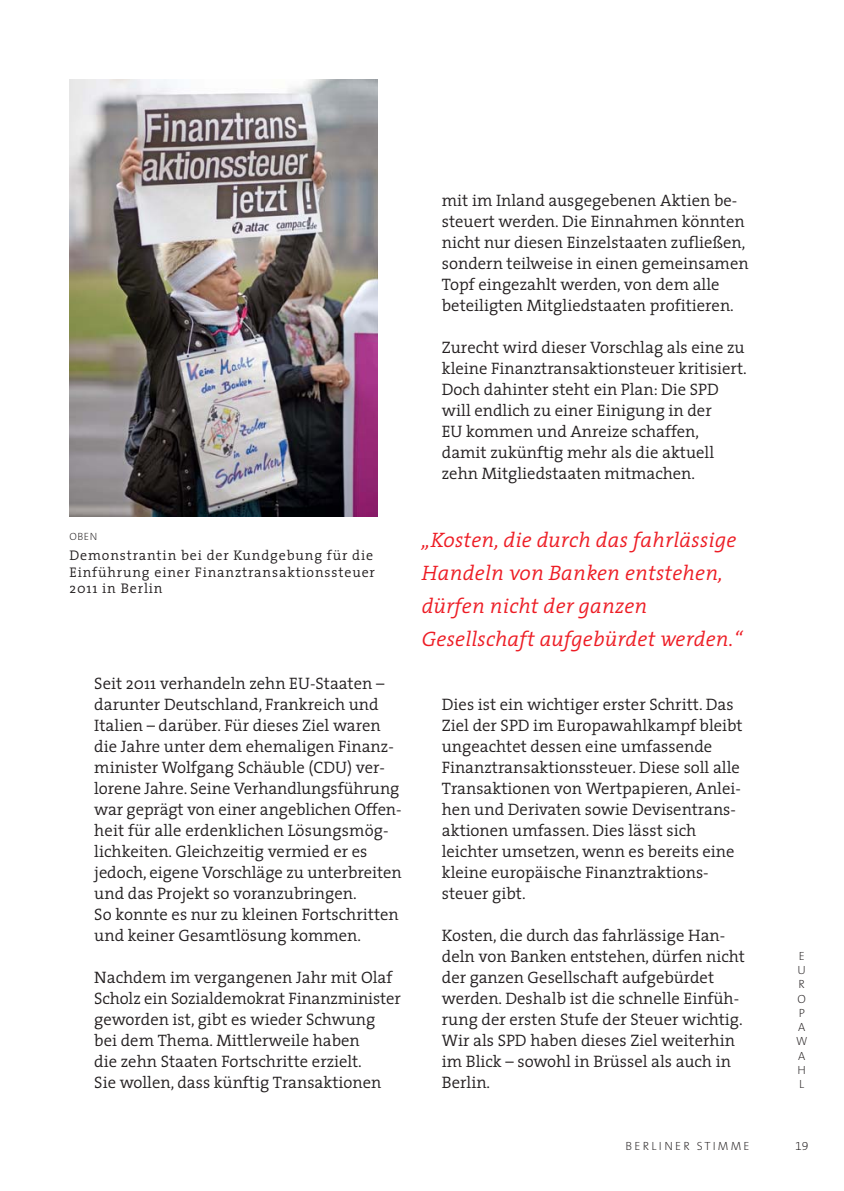
<style>
.page{position:relative;width:844px;height:1191px;background:#fff}
.page>*{position:absolute;margin:0;border:0;box-sizing:border-box;transform-origin:0 0}
.t1{font:italic 300 21px/33.2px "The Serif";letter-spacing:.01em;color:#ed1c24}
.t2{font:300 16.62px/21px "The Serif";color:#231f20}
.t3{font:300 14px/16.8px "The Serif";letter-spacing:.06em;color:#231f20}
.t4{font:200 12.25px "The Sans B2";color:#231f20}
.t5{font:200 11.9px/14.3px "The Sans B2";letter-spacing:.18em;color:#231f20}
.t6{font:200 10.5px "SPD The Sans";color:#231f20}
</style>
<div class="page">
<img style="left:69px;top:79px;width:308px;height:437px">
<p class="t6" style="left:69px;top:532px;width:29px">OBEN</p>
<p class="t3" style="left:69px;top:548px;width:307px">Demonstrantin bei der Kundgebung für die<br>Einführung einer Finanztransaktionssteuer<br>2011 in Berlin</p>
<p class="t2" style="left:94px;top:674px;width:309px">Seit 2011 verhandeln zehn EU-Staaten – darunter Deutschland, Frankreich und Italien – darüber. Für dieses Ziel waren die Jahre unter dem ehemaligen Finanz&shy;minister Wolfgang Schäuble (CDU) ver&shy;lorene Jahre. Seine Verhandlungsführung war geprägt von einer angeblichen Offen&shy;heit für alle erdenklichen Lösungsmög&shy;lichkeiten. Gleichzeitig vermied er es jedoch, eigene Vorschläge zu unterbreiten und das Projekt so voranzubringen.<br>So konnte es nur zu kleinen Fortschritten und keiner Gesamtlösung kommen.</p>
<p class="t2" style="left:94px;top:968px;width:308px">Nachdem im vergangenen Jahr mit Olaf Scholz ein Sozialdemokrat Finanzminister geworden ist, gibt es wieder Schwung bei dem Thema. Mittlerweile haben<br>die zehn Staaten Fortschritte erzielt.<br>Sie wollen, dass künftig Transaktionen</p>
<p class="t2" style="left:441px;top:191px;width:308px">mit im Inland ausgegebenen Aktien be&shy;steuert werden. Die Einnahmen könnten nicht nur diesen Einzelstaaten zufließen, sondern teilweise in einen gemeinsamen Topf eingezahlt werden, von dem alle beteiligten Mitgliedstaaten profitieren.</p>
<p class="t2" style="left:441px;top:338px;width:306px">Zurecht wird dieser Vorschlag als eine zu kleine Finanztransaktionsteuer kritisiert.<br>Doch dahinter steht ein Plan: Die SPD will endlich zu einer Einigung in der<br>EU kommen und Anreize schaffen, damit zukünftig mehr als die aktuell zehn Mitgliedstaaten mitmachen.</p>
<p class="t1" style="left:422px;top:525px;width:321px">„Kosten, die durch das fahrlässige<br>Handeln von Banken entstehen, dürfen nicht der ganzen<br>Gesellschaft aufgebürdet werden.“</p>
<p class="t2" style="left:441px;top:695px;width:302px">Dies ist ein wichtiger erster Schritt. Das Ziel der SPD im Europawahlkampf bleibt ungeachtet dessen eine umfassende Finanztransaktionssteuer. Diese soll alle Transaktionen von Wertpapieren, Anlei&shy;hen und Derivaten sowie Devisentrans&shy;aktionen umfassen. Dies lässt sich leichter umsetzen, wenn es bereits eine kleine europäische Finanztraktions&shy;steuer gibt.</p>
<p class="t2" style="left:441px;top:926px;width:304px">Kosten, die durch das fahrlässige Han&shy;deln von Banken entstehen, dürfen nicht der ganzen Gesellschaft aufgebürdet werden. Deshalb ist die schnelle Einfüh&shy;rung der ersten Stufe der Steuer wichtig.<br>Wir als SPD haben dieses Ziel weiterhin im Blick – sowohl in Brüssel als auch in Berlin.</p>
<p class="t5" style="left:795px;top:950px;width:13px">E<br>U<br>R<br>O<br>P<br>A<br>W<br>A<br>H<br>L</p>
<p class="t5" style="left:798px;top:1021px;width:8px">T<br>I<br>T<br>E</p>
<p class="t5" style="left:625px;top:1140px;width:125px">BERLINER STIMME</p>
<p class="t4" style="left:794px;top:1142px;width:15px">19</p>
<p class="t4" style="left:794px;top:1142px;width:15px">23</p>
</div>
